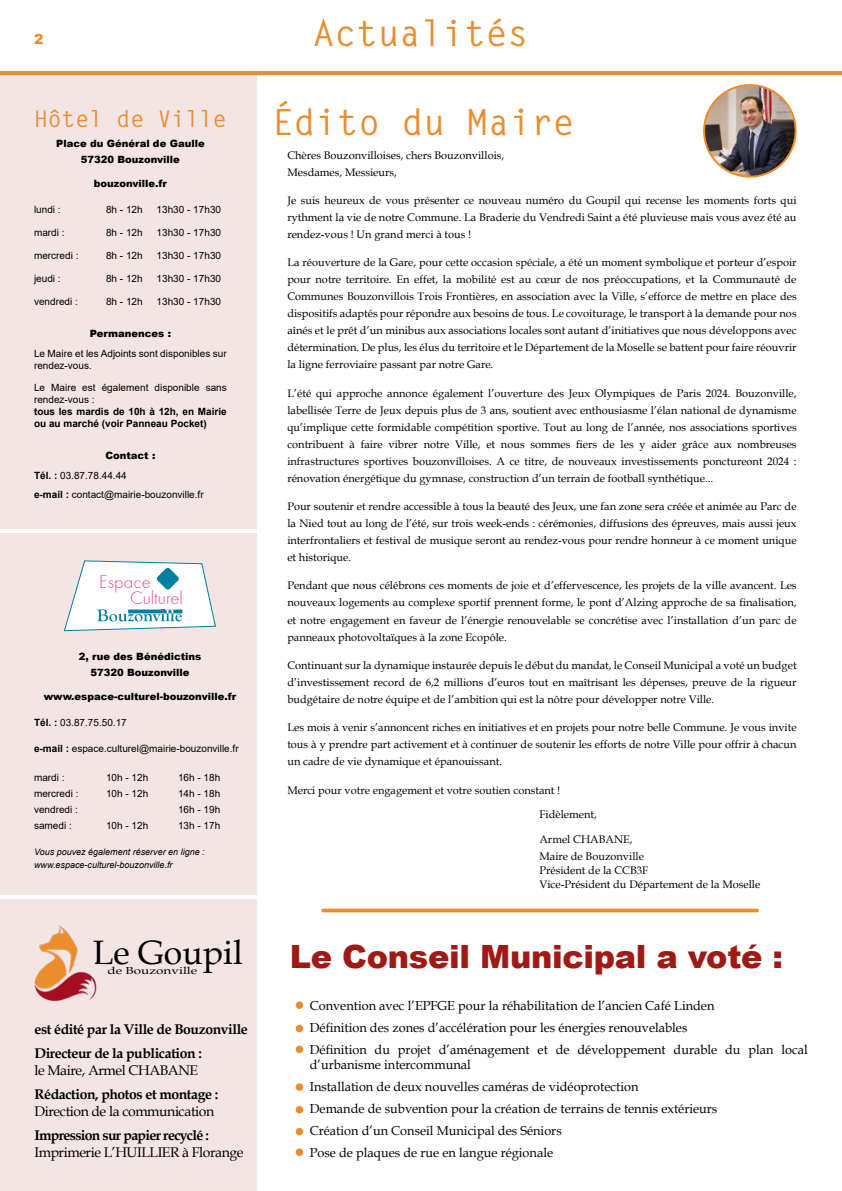
<style>
.page{position:relative;width:842px;height:1191px;background:#fff}
.page>*{position:absolute;margin:0;border:0;box-sizing:border-box;transform-origin:0 0}
.t1{font:700 36px "Letter Gothic Std";color:#ea8d2f}
.t2{font:33.8px "Book Antiqua";color:#000}
.t3{font:900 32px "Arial";letter-spacing:-.01em;color:#a01915}
.t4{font:700 23px "Letter Gothic Std";color:#ea8d2f}
.t5{font:300 18.9px/15.8px "Futura T";color:#e9458c}
.t6{font:700 14px/24px "Book Antiqua";letter-spacing:-.03em;color:#000}
.t7{font:14px "Book Antiqua";letter-spacing:-.03em;color:#000}
.t8{font:700 14px "Book Antiqua";letter-spacing:-.05em;color:#000}
.t9{font:900 14px "Arial";color:#ea8d2f}
.t10{font:13px/22.1px "Book Antiqua";color:#000}
.t11{font:11px/17px "Book Antiqua";color:#000;text-align:justify}
.t12{font:10.1px "Book Antiqua";color:#000;scale:1.33 1}
.t13{font:10px/12px "Arial";color:#000}
.t14{font:900 10px/16px "Arial";color:#000;text-align:center}
.t15{font:700 10px/12px "Arial";color:#000}
.t16{font:italic 9px/13px "Arial";color:#000}
.s1{font-weight:900}
.s2{font-weight:700}
</style>
<div class="page">
<div style="left:0;top:75px;width:257px;height:1116px;background:#f4e5e5"></div>
<img style="left:34px;top:925px;width:63px;height:76px">
<svg style="left:64px;top:560px;width:152px;height:71px;background:#e1edf0"></svg>
<hr style="left:0;top:529px;width:260px;height:4px;background:#fff">
<hr style="left:0;top:895px;width:259px;height:3px;background:#fff">
<hr style="left:0;top:71px;width:842px;height:4px;background:#ea8d2f">
<svg style="left:321px;top:908px;width:438px;height:4px;background:#ed9e4e"></svg>
<div style="left:296px;top:1024px;width:7px;height:8px;background:#ea8d2d;border-radius:50%"></div>
<div style="left:296px;top:1045px;width:7px;height:8px;background:#ea8d2d;border-radius:50%"></div>
<div style="left:296px;top:1127px;width:7px;height:8px;background:#ea8d2d;border-radius:50%"></div>
<div style="left:296px;top:1148px;width:7px;height:8px;background:#ea8d2d;border-radius:50%"></div>
<div style="left:296px;top:1083px;width:7px;height:7px;background:#ea8d2d;border-radius:50%"></div>
<div style="left:296px;top:1106px;width:7px;height:7px;background:#ea8d2d;border-radius:50%"></div>
<img style="left:704px;top:85px;width:92px;height:92px;border-radius:46px">
<div style="left:703px;top:84px;width:94px;height:94px;border:2px solid #ea8d2d;border-radius:50%"></div>
<div style="left:296px;top:1001px;width:7px;height:8px;background:#ea8d2d;border-radius:50%"></div>
<p class="t9" style="left:34px;top:29px;width:11px">2</p>
<h3 class="t4" style="left:34px;top:104px;width:194px">Hôtel de Ville</h3>
<p class="t14" style="left:56px;top:135px;width:150px">Place du Général de Gaulle<br>57320 Bouzonville</p>
<p class="t14" style="left:94px;top:175px;width:74px">bouzonville.fr</p>
<p class="t13" style="left:34px;top:203px;width:28px">lundi :</p>
<p class="t13" style="left:106px;top:203px;width:38px">8h - 12h</p>
<p class="t13" style="left:157px;top:203px;width:66px">13h30 - 17h30</p>
<p class="t13" style="left:34px;top:226px;width:32px">mardi :</p>
<p class="t13" style="left:106px;top:226px;width:38px">8h - 12h</p>
<p class="t13" style="left:157px;top:226px;width:66px">13h30 - 17h30</p>
<p class="t13" style="left:34px;top:249px;width:46px">mercredi :</p>
<p class="t13" style="left:106px;top:249px;width:38px">8h - 12h</p>
<p class="t13" style="left:157px;top:249px;width:66px">13h30 - 17h30</p>
<p class="t13" style="left:34px;top:272px;width:28px">jeudi :</p>
<p class="t13" style="left:106px;top:272px;width:38px">8h - 12h</p>
<p class="t13" style="left:157px;top:272px;width:66px">13h30 - 17h30</p>
<p class="t13" style="left:34px;top:295px;width:45px">vendredi :</p>
<p class="t13" style="left:106px;top:295px;width:38px">8h - 12h</p>
<p class="t13" style="left:157px;top:295px;width:66px">13h30 - 17h30</p>
<p class="t14" style="left:90px;top:325px;width:83px">Permanences :</p>
<p class="t13" style="left:34px;top:347px;width:194px">Le Maire et les Adjoints sont disponibles sur rendez-vous.</p>
<p class="t13" style="left:34px;top:381px;width:194px">Le Maire est également disponible sans rendez-vous :</p>
<p class="t15" style="left:34px;top:405px;width:194px">tous les mardis de 10h à 12h, en Mairie ou au marché (voir Panneau Pocket)</p>
<p class="t13" style="left:34px;top:445px;width:123px;line-height:20px;text-indent:71px"><span class="s1">Contact :<br></span><span class="s2">Tél. :</span> 03.87.78.44.44</p>
<p class="t13" style="left:34px;top:488px;width:171px"><span class="s2">e-mail :</span> contact@mairie-bouzonville.fr</p>
<h3 class="t5" style="left:130px;top:574px;width:54px;text-indent:-31px">Espace<br>Culturel</h3>
<p class="t14" style="left:79px;top:648px;width:124px">2, rue des Bénédictins<br>57320 Bouzonville</p>
<p class="t14" style="left:44px;top:688px;width:194px">www.espace-culturel-bouzonville.fr</p>
<p class="t13" style="left:34px;top:716px;width:94px"><span class="s2">Tél. :</span> 03.87.75.50.17</p>
<p class="t13" style="left:34px;top:742px;width:206px"><span class="s2">e-mail :</span> espace.culturel@mairie-bouzonville.fr</p>
<p class="t13" style="left:34px;top:771px;width:32px">mardi :</p>
<p class="t13" style="left:106px;top:771px;width:44px">10h - 12h</p>
<p class="t13" style="left:178px;top:771px;width:44px">16h - 18h</p>
<p class="t13" style="left:34px;top:787px;width:46px">mercredi :</p>
<p class="t13" style="left:106px;top:787px;width:44px">10h - 12h</p>
<p class="t13" style="left:178px;top:787px;width:44px">14h - 18h</p>
<p class="t13" style="left:34px;top:803px;width:45px">vendredi :</p>
<p class="t13" style="left:178px;top:803px;width:44px">16h - 19h</p>
<p class="t13" style="left:34px;top:819px;width:39px">samedi :</p>
<p class="t13" style="left:106px;top:819px;width:44px">10h - 12h</p>
<p class="t13" style="left:178px;top:819px;width:44px">13h - 17h</p>
<p class="t16" style="left:34px;top:845px;width:172px">Vous pouvez également réserver en ligne : www.espace-culturel-bouzonville.fr</p>
<h2 class="t2" style="left:93px;top:928px;width:152px">Le Goupil</h2>
<p class="t12" style="left:107px;top:963px;width:69px">de Bouzonville</p>
<p class="t6" style="left:34px;top:1017px;width:215px">est édité par la Ville de Bouzonville<br>Directeur de la publication :</p>
<p class="t7" style="left:34px;top:1060px;width:165px">le Maire, Armel CHABANE</p>
<p class="t6" style="left:34px;top:1082px;width:185px">Rédaction, photos et montage :</p>
<p class="t7" style="left:34px;top:1101px;width:181px">Direction de la communication</p>
<p class="t8" style="left:34px;top:1125px;width:176px">Impression sur papier recyclé :</p>
<p class="t7" style="left:34px;top:1142px;width:211px">Imprimerie L’HUILLIER à Florange</p>
<h1 class="t1" style="left:313px;top:11px;width:217px">Actualités</h1>
<h1 class="t1" style="left:272px;top:100px;width:304px">Édito du Maire</h1>
<p class="t11" style="left:287px;top:146px;width:218px">Chères Bouzonvilloises, chers Bouzonvillois,<br>Mesdames, Messieurs,</p>
<p class="t11" style="left:287px;top:192px;width:511px">Je suis heureux de vous présenter ce nouveau numéro du Goupil qui recense les moments forts qui rythment la vie de notre Commune. La Braderie du Vendredi Saint a été pluvieuse mais vous avez été au rendez-vous ! Un grand merci à tous !</p>
<p class="t11" style="left:287px;top:254px;width:511px">La réouverture de la Gare, pour cette occasion spéciale, a été un moment symbolique et porteur d’espoir pour notre territoire. En effet, la mobilité est au cœur de nos préoccupations, et la Communauté de Communes Bouzonvillois Trois Frontières, en association avec la Ville, s’efforce de mettre en place des dispositifs adaptés pour répondre aux besoins de tous. Le covoiturage, le transport à la demande pour nos aînés et le prêt d’un minibus aux associations locales sont autant d’initiatives que nous développons avec détermination. De plus, les élus du territoire et le Département de la Moselle se battent pour faire réouvrir la ligne ferroviaire passant par notre Gare.</p>
<p class="t11" style="left:287px;top:384px;width:511px">L’été qui approche annonce également l’ouverture des Jeux Olympiques de Paris 2024. Bouzonville, labellisée Terre de Jeux depuis plus de 3 ans, soutient avec enthousiasme l’élan national de dynamisme qu’implique cette formidable compétition sportive. Tout au long de l’année, nos associations sportives contribuent à faire vibrer notre Ville, et nous sommes fiers de les y aider grâce aux nombreuses infrastructures sportives bouzonvilloises. A ce titre, de nouveaux investissements ponctureont 2024 : rénovation énergétique du gymnase, construction d’un terrain de football synthétique...</p>
<p class="t11" style="left:287px;top:497px;width:511px">Pour soutenir et rendre accessible à tous la beauté des Jeux, une fan zone sera créée et animée au Parc de la Nied tout au long de l’été, sur trois week-ends : cérémonies, diffusions des épreuves, mais aussi jeux interfrontaliers et festival de musique seront au rendez-vous pour rendre honneur à ce moment unique et historique.</p>
<p class="t11" style="left:287px;top:577px;width:511px">Pendant que nous célébrons ces moments de joie et d’effervescence, les projets de la ville avancent. Les nouveaux logements au complexe sportif prennent forme, le pont d’Alzing approche de sa finalisation, et notre engagement en faveur de l’énergie renouvelable se concrétise avec l’installation d’un parc de panneaux photovoltaïques à la zone Ecopôle.</p>
<p class="t11" style="left:287px;top:656px;width:511px">Continuant sur la dynamique instaurée depuis le début du mandat, le Conseil Municipal a voté un budget d’investissement record de 6,2 millions d’euros tout en maîtrisant les dépenses, preuve de la rigueur budgétaire de notre équipe et de l’ambition qui est la nôtre pour développer notre Ville.</p>
<p class="t11" style="left:287px;top:718px;width:511px">Les mois à venir s’annoncent riches en initiatives et en projets pour notre belle Commune. Je vous invite tous à y prendre part activement et à continuer de soutenir les efforts de notre Ville pour offrir à chacun un cadre de vie dynamique et épanouissant.</p>
<p class="t11" style="left:287px;top:781px;width:274px">Merci pour votre engagement et votre soutien constant !</p>
<p class="t11" style="left:539px;top:805px;width:59px">Fidèlement,</p>
<p class="t11" style="left:539px;top:830px;width:106px">Armel CHABANE,<br>Maire de Bouzonville</p>
<p class="t11" style="left:539px;top:863px;width:222px;line-height:14.1px">Président de la CCB3F<br>Vice-Président du Département de la Moselle</p>
<h3 class="t3" style="left:290px;top:933px;width:495px">Le Conseil Municipal a voté :</h3>
<p class="t10" style="left:310px;top:993px;width:500px">Convention avec l’EPFGE pour la réhabilitation de l’ancien Café Linden<br>Définition des zones d’accélération pour les énergies renouvelables<br>Définition du projet d’aménagement et de développement durable du plan local</p>
<p class="t10" style="left:310px;top:1053px;width:409px">d’urbanisme intercommunal<br>Installation de deux nouvelles caméras de vidéoprotection<br>Demande de subvention pour la création de terrains de tennis extérieurs Création d’un Conseil Municipal des Séniors<br>Pose de plaques de rue en langue régionale</p>
</div>
